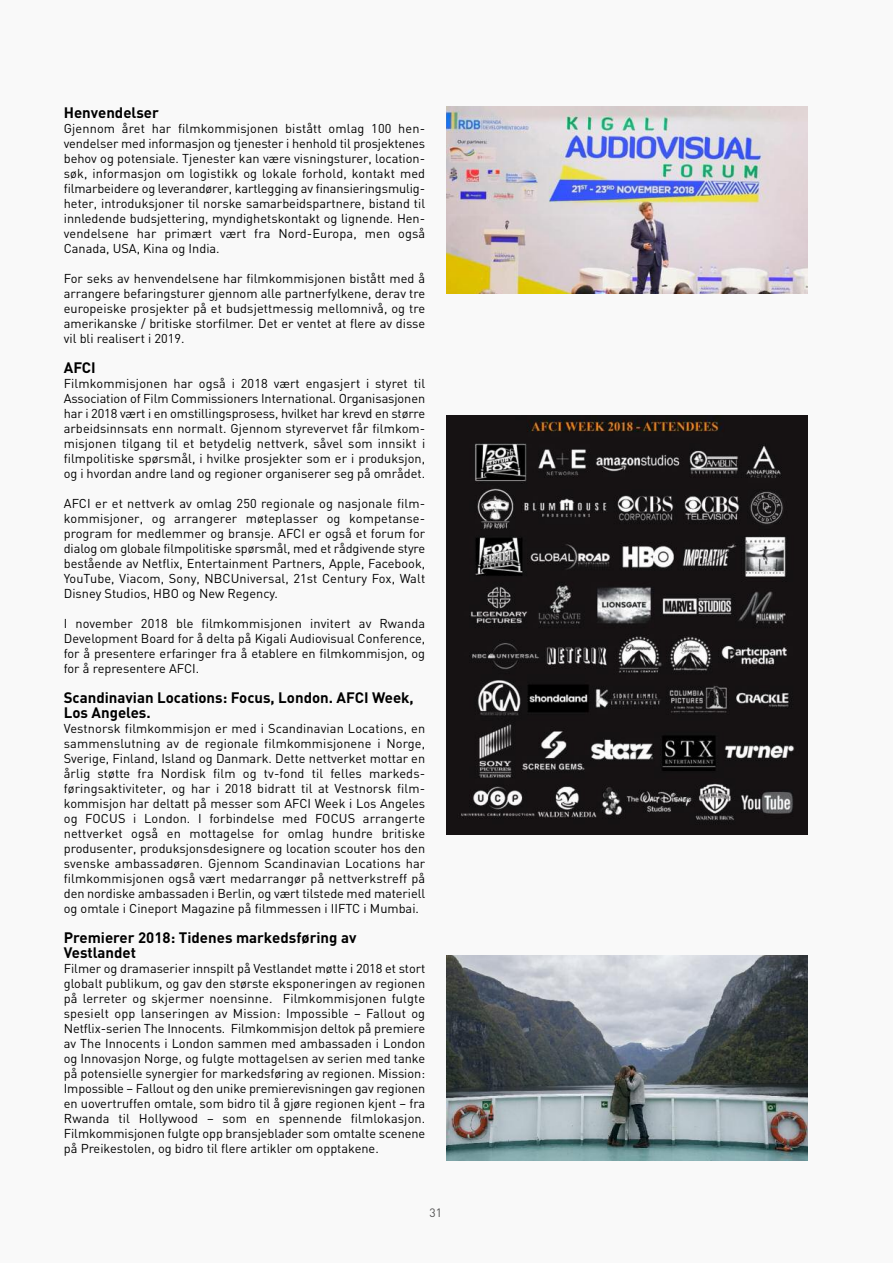
<style>
.page{position:relative;width:893px;height:1263px;background:#f9f9f9}
.page>*{position:absolute;margin:0;border:0;box-sizing:border-box;transform-origin:0 0}
.t1{font:700 15px/15px "DIN";color:#000}
.t2{font:12.75px/15px "DIN";color:#000;text-align:justify}
.t3{font:12px "DIN";color:#525152}
</style>
<div class="page">
<img style="left:446px;top:106px;width:362px;height:187px">
<img style="left:446px;top:416px;width:362px;height:419px">
<img style="left:446px;top:955px;width:362px;height:205px">
<p class="t1" style="left:64px;top:106px;width:97px">Henvendelser</p>
<p class="t2" style="left:64px;top:121px;width:363px">Gjennom året har filmkommisjonen bistått omlag 100 hen&shy;vendelser med informasjon og tjenester i henhold til prosjektenes behov og potensiale. Tjenester kan være visningsturer, location&shy;søk, informasjon om logistikk og lokale forhold, kontakt med filmarbeidere og leverandører, kartlegging av finansieringsmulig&shy;heter, introduksjoner til norske samarbeidspartnere, bistand til innledende budsjettering, myndighetskontakt og lignende. Hen&shy;vendelsene har primært vært fra Nord-Europa, men også Canada, USA, Kina og India.</p>
<p class="t2" style="left:64px;top:271px;width:363px">For seks av henvendelsene har filmkommisjonen bistått med å arrangere befaringsturer gjennom alle partnerfylkene, derav tre europeiske prosjekter på et budsjettmessig mellomnivå, og tre amerikanske / britiske storfilmer. Det er ventet at flere av disse vil bli realisert i 2019.</p>
<p class="t1" style="left:64px;top:361px;width:33px">AFCI</p>
<p class="t2" style="left:64px;top:376px;width:363px">Filmkommisjonen har også i 2018 vært engasjert i styret til Association of Film Commissioners International. Organisasjonen har i 2018 vært i en omstillingsprosess, hvilket har krevd en større arbeidsinnsats enn normalt. Gjennom styrevervet får filmkom&shy;misjonen tilgang til et betydelig nettverk, såvel som innsikt i filmpolitiske spørsmål, i hvilke prosjekter som er i produksjon, og i hvordan andre land og regioner organiserer seg på området.</p>
<p class="t2" style="left:64px;top:496px;width:363px">AFCI er et nettverk av omlag 250 regionale og nasjonale film&shy;kommisjoner, og arrangerer møteplasser og kompetanse&shy;program for medlemmer og bransje. AFCI er også et forum for dialog om globale filmpolitiske spørsmål, med et rådgivende styre bestående av Netflix, Entertainment Partners, Apple, Facebook, YouTube, Viacom, Sony, NBCUniversal, 21st Century Fox, Walt Disney Studios, HBO og New Regency.</p>
<p class="t2" style="left:64px;top:616px;width:363px">I november 2018 ble filmkommisjonen invitert av Rwanda Development Board for å delta på Kigali Audiovisual Conference, for å presentere erfaringer fra å etablere en filmkommisjon, og for å representere AFCI.</p>
<p class="t1" style="left:64px;top:691px;width:351px">Scandinavian Locations: Focus, London. AFCI Week,<br>Los Angeles.</p>
<p class="t2" style="left:64px;top:721px;width:363px">Vestnorsk filmkommisjon er med i Scandinavian Locations, en sammenslutning av de regionale filmkommisjonene i Norge, Sverige, Finland, Island og Danmark. Dette nettverket mottar en årlig støtte fra Nordisk film og tv-fond til felles markeds&shy;føringsaktiviteter, og har i 2018 bidratt til at Vestnorsk film&shy;kommisjon har deltatt på messer som AFCI Week i Los Angeles og FOCUS i London. I forbindelse med FOCUS arrangerte nettverket også en mottagelse for omlag hundre britiske produsenter, produksjonsdesignere og location scouter hos den svenske ambassadøren. Gjennom Scandinavian Locations har filmkommisjonen også vært medarrangør på nettverkstreff på den nordiske ambassaden i Berlin, og vært tilstede med materiell og omtale i Cineport Magazine på filmmessen i IIFTC i Mumbai.</p>
<p class="t1" style="left:64px;top:931px;width:294px">Premierer 2018: Tidenes markedsføring av<br>Vestlandet</p>
<p class="t2" style="left:64px;top:961px;width:363px">Filmer og dramaserier innspilt på Vestlandet møtte i 2018 et stort globalt publikum, og gav den største eksponeringen av regionen på lerreter og skjermer noensinne. Filmkommisjonen fulgte spesielt opp lanseringen av Mission: Impossible – Fallout og Netflix-serien The Innocents. Filmkommisjon deltok på premiere av The Innocents i London sammen med ambassaden i London og Innovasjon Norge, og fulgte mottagelsen av serien med tanke på potensielle synergier for markedsføring av regionen. Mission:<br>Impossible – Fallout og den unike premierevisningen gav regionen en uovertruffen omtale, som bidro til å gjøre regionen kjent – fra Rwanda til Hollywood – som en spennende filmlokasjon.<br>Filmkommisjonen fulgte opp bransjeblader som omtalte scenene på Preikestolen, og bidro til flere artikler om opptakene.</p>
<p class="t3" style="left:430px;top:1206px;width:14px">31</p>
</div>
